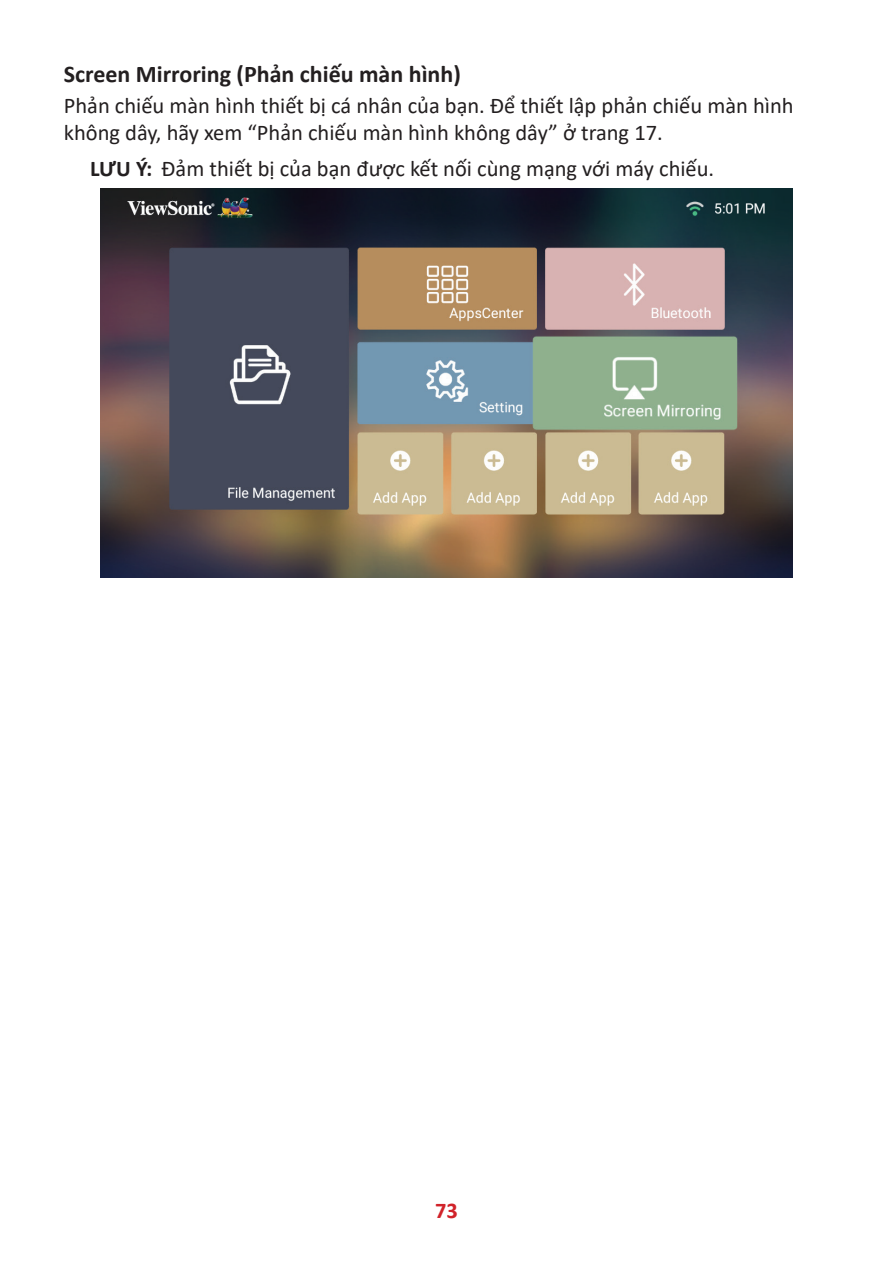
<style>
.page{position:relative;width:893px;height:1263px;background:#fff}
.page>*{position:absolute;margin:0;border:0;box-sizing:border-box;transform-origin:0 0}
.t1{font:700 24px "Calibri";color:#231f20}
.t2{font:22.5px/27px "Calibri";color:#231f20}
.t3{font:700 22.5px "Calibri";color:#d1232a}
.s1{font-weight:700}
</style>
<div class="page">
<img style="left:101px;top:189px;width:691px;height:388px">
<p class="t1" style="left:64px;top:57px;width:399px">Screen Mirroring (Phản chiếu màn hình)</p>
<p class="t2" style="left:64px;top:91px;width:731px">Phản chiếu màn hình thiết bị cá nhân của bạn. Để thiết lập phản chiếu màn hình không dây, hãy xem “Phản chiếu màn hình không dây” ở trang 17.</p>
<p class="t2" style="left:90px;top:154px;width:626px"><span class="s1">LƯU Ý:</span> Đảm thiết bị của bạn được kết nối cùng mạng với máy chiếu.</p>
<p class="t3" style="left:435px;top:1194px;width:24px">73</p>
</div>
